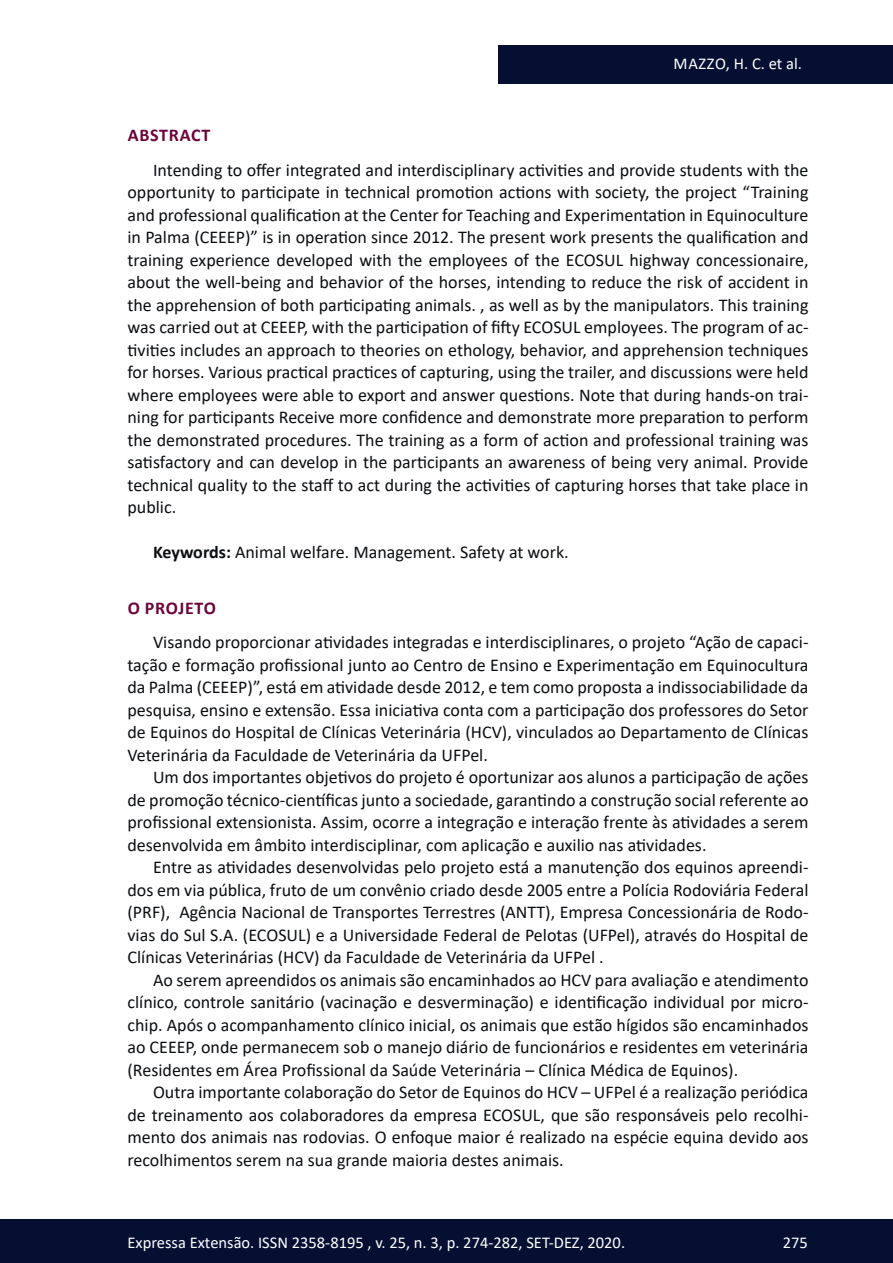
<style>
.page{position:relative;width:893px;height:1263px;background:#fff}
.page>*{position:absolute;margin:0;border:0;box-sizing:border-box;transform-origin:0 0}
.t1{font:18px/22.5px "Calibri";color:#0b0e11;text-align:justify}
.t2{font:700 18px "Calibri";letter-spacing:.04em;color:#6c0439}
.t3{font:16.5px "Calibri";color:#fff}
.t4{font:16.5px "Calibri";letter-spacing:.035em;color:#fff}
.s1{font-weight:700}
</style>
<div class="page">
<div style="left:0;top:1219px;width:893px;height:44px;background:#040f32"></div>
<div style="left:498px;top:45px;width:395px;height:39px;background:#040f32"></div>
<p class="t4" style="left:674px;top:52px;width:130px">MAZZO, H. C. et al.</p>
<p class="t2" style="left:128px;top:122px;width:84px">ABSTRACT</p>
<p class="t1" style="left:127px;top:158px;width:683px;text-indent:26px">Intending to offer integrated and interdisciplinary activities and provide students with the opportunity to participate in technical promotion actions with society, the project “Training and professional qualification at the Center for Teaching and Experimentation in Equinoculture in Palma (CEEEP)” is in operation since 2012. The present work presents the qualification and training experience developed with the employees of the ECOSUL highway concessionaire, about the well-being and behavior of the horses, intending to reduce the risk of accident in the apprehension of both participating animals. , as well as by the manipulators. This training was carried out at CEEEP, with the participation of fifty ECOSUL employees. The program of ac&shy;tivities includes an approach to theories on ethology, behavior, and apprehension techniques for horses. Various practical practices of capturing, using the trailer, and discussions were held where employees were able to export and answer questions. Note that during hands-on trai&shy;ning for participants Receive more confidence and demonstrate more preparation to perform the demonstrated procedures. The training as a form of action and professional training was satisfactory and can develop in the participants an awareness of being very animal. Provide technical quality to the staff to act during the activities of capturing horses that take place in public.</p>
<p class="t1" style="left:153px;top:540px;width:417px"><span class="s1">Keywords:</span> Animal welfare. Management. Safety at work.</p>
<p class="t2" style="left:128px;top:595px;width:90px">O PROJETO</p>
<p class="t1" style="left:128px;top:630px;width:683px;text-indent:25px">Visando proporcionar atividades integradas e interdisciplinares, o projeto “Ação de capaci&shy;tação e formação profissional junto ao Centro de Ensino e Experimentação em Equinocultura da Palma (CEEEP)”, está em atividade desde 2012, e tem como proposta a indissociabilidade da pesquisa, ensino e extensão. Essa iniciativa conta com a participação dos professores do Setor de Equinos do Hospital de Clínicas Veterinária (HCV), vinculados ao Departamento de Clínicas Veterinária da Faculdade de Veterinária da UFPel.</p>
<p class="t1" style="left:128px;top:765px;width:683px;text-indent:26px">Um dos importantes objetivos do projeto é oportunizar aos alunos a participação de ações de promoção técnico-científicas junto a sociedade, garantindo a construção social referente ao profissional extensionista. Assim, ocorre a integração e interação frente às atividades a serem desenvolvida em âmbito interdisciplinar, com aplicação e auxilio nas atividades.</p>
<p class="t1" style="left:128px;top:855px;width:683px;text-indent:26px">Entre as atividades desenvolvidas pelo projeto está a manutenção dos equinos apreendi&shy;dos em via pública, fruto de um convênio criado desde 2005 entre a Polícia Rodoviária Federal (PRF), Agência Nacional de Transportes Terrestres (ANTT), Empresa Concessionária de Rodo&shy;vias do Sul S.A. (ECOSUL) e a Universidade Federal de Pelotas (UFPel), através do Hospital de Clínicas Veterinárias (HCV) da Faculdade de Veterinária da UFPel .</p>
<p class="t1" style="left:128px;top:968px;width:683px;text-indent:26px">Ao serem apreendidos os animais são encaminhados ao HCV para avaliação e atendimento clínico, controle sanitário (vacinação e desverminação) e identificação individual por micro&shy;chip. Após o acompanhamento clínico inicial, os animais que estão hígidos são encaminhados ao CEEEP, onde permanecem sob o manejo diário de funcionários e residentes em veterinária (Residentes em Área Profissional da Saúde Veterinária – Clínica Médica de Equinos).</p>
<p class="t1" style="left:128px;top:1080px;width:682px;text-indent:26px">Outra importante colaboração do Setor de Equinos do HCV – UFPel é a realização periódica de treinamento aos colaboradores da empresa ECOSUL, que são responsáveis pelo recolhi&shy;mento dos animais nas rodovias. O enfoque maior é realizado na espécie equina devido aos recolhimentos serem na sua grande maioria destes animais.</p>
<p class="t3" style="left:128px;top:1230px;width:499px">Expressa Extensão. ISSN 2358-8195 , v. 25, n. 3, p. 274-282, SET-DEZ, 2020.</p>
<p class="t3" style="left:783px;top:1230px;width:27px">275</p>
</div>
